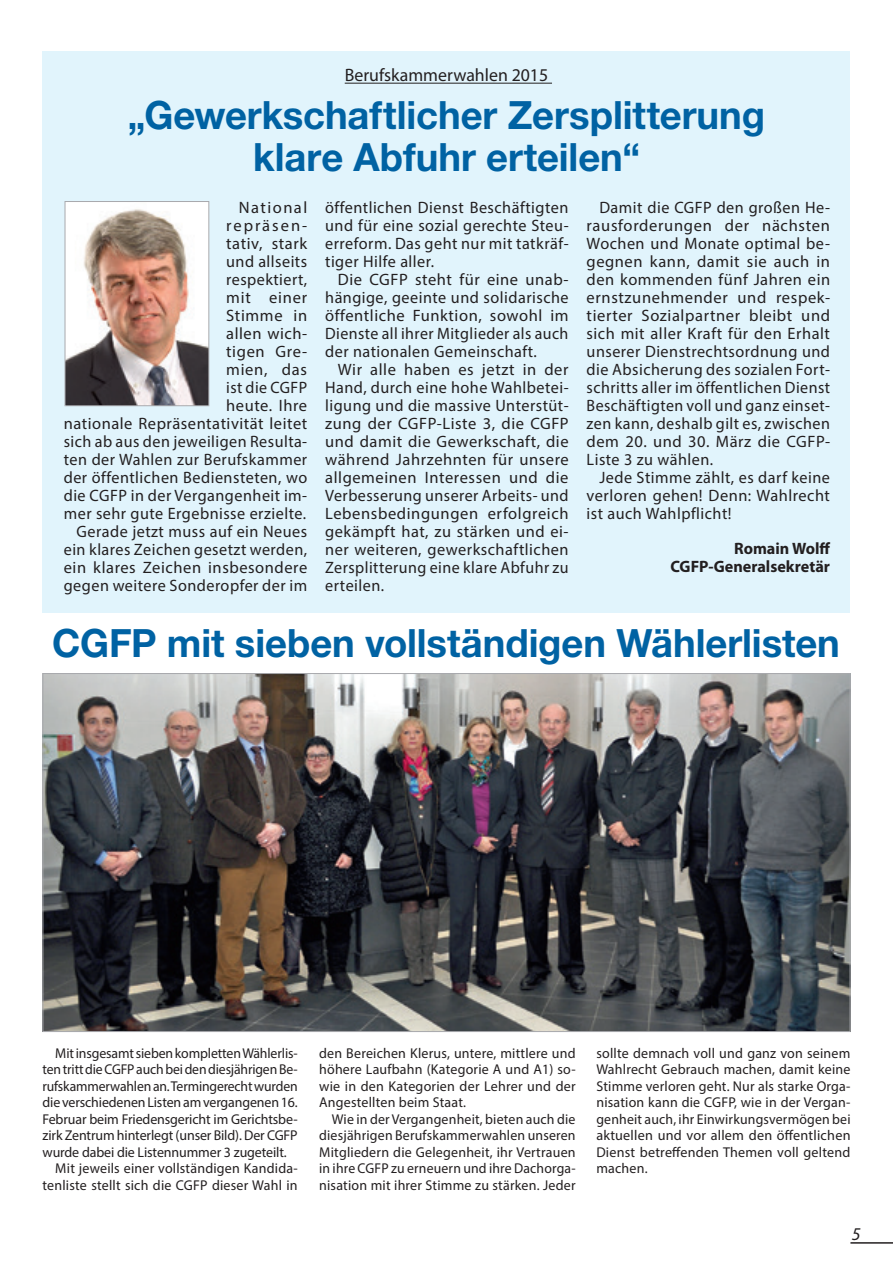
<style>
.page{position:relative;width:893px;height:1263px;background:#fff}
.page>*{position:absolute;margin:0;border:0;box-sizing:border-box;transform-origin:0 0}
._16_Titel_32pt{font:700 39px/42px "Helvetica Neue LT Std";color:#0062a3;text-align:center}
._10_Unterzeile_16pt{font:18px "Myriad Pro";color:#231f20}
.t1{font:italic 18px "Myriad Pro";color:#231f20}
.Compact_TEXT_9_5_10{font:16.5px/18px "Myriad Pro";letter-spacing:.03em;color:#231f20;text-align:justify}
.Compact_TEXT_9_5_10-2{font:700 16.5px "Myriad Pro";color:#231f20}
.Compact_TEXT_9_5_10-3{font:14.25px/16.5px "Myriad Pro";letter-spacing:.015em;color:#231f20;text-align:justify}
</style>
<div class="page">
<div style="left:43px;top:51px;width:807px;height:561px;background:#e1f4fc"></div>
<hr style="left:850px;top:1242px;width:43px;height:2px;background:#231f20">
<img style="left:45px;top:675px;width:803px;height:355px">
<hr style="left:345px;top:83px;width:207px;height:1px;background:#231f20">
<img style="left:67px;top:203px;width:140px;height:201px">
<div style="left:65px;top:201px;width:144px;height:205px;border:1px solid #a8a9ad"></div>
<p class="_10_Unterzeile_16pt" style="left:345px;top:64px;width:205px">Berufskammerwahlen 2015</p>
<p class="_16_Titel_32pt" style="left:128px;top:93px;width:639px">„Gewerkschaftlicher Zersplitterung klare Abfuhr erteilen“</p>
<p class="Compact_TEXT_9_5_10" style="left:64px;top:198px;width:245px;text-align:right">National<br>repräsen-<br>tativ, stark<br>und allseits<br>respektiert,<br>mit einer<br>Stimme in<br>allen wich-<br>tigen Gre-<br>mien, das<br>ist die CGFP<br>heute. Ihre<br>nationale Repräsentativität leitet sich ab aus den jeweiligen Resulta&shy;ten der Wahlen zur Berufskammer der öffentlichen Bediensteten, wo die CGFP in der Vergangenheit im&shy;mer sehr gute Ergebnisse erzielte.</p>
<p class="Compact_TEXT_9_5_10" style="left:64px;top:522px;width:245px;text-indent:13px">Gerade jetzt muss auf ein Neues ein klares Zeichen gesetzt werden, ein klares Zeichen insbesondere gegen weitere Sonderopfer der im</p>
<p class="Compact_TEXT_9_5_10" style="left:325px;top:198px;width:245px">öffentlichen Dienst Beschäftigten und für eine sozial gerechte Steu&shy;erreform. Das geht nur mit tatkräf&shy;tiger Hilfe aller.</p>
<p class="Compact_TEXT_9_5_10" style="left:325px;top:270px;width:245px;text-indent:13px">Die CGFP steht für eine unab&shy;hängige, geeinte und solidarische öffentliche Funktion, sowohl im Dienste all ihrer Mitglieder als auch der nationalen Gemeinschaft.</p>
<p class="Compact_TEXT_9_5_10" style="left:325px;top:360px;width:245px;text-indent:13px">Wir alle haben es jetzt in der Hand, durch eine hohe Wahlbetei&shy;ligung und die massive Unterstüt&shy;zung der CGFP-Liste 3, die CGFP und damit die Gewerkschaft, die während Jahrzehnten für unsere allgemeinen Interessen und die Verbesserung unserer Arbeits- und Lebensbedingungen erfolgreich gekämpft hat, zu stärken und ei&shy;ner weiteren, gewerkschaftlichen Zersplitterung eine klare Abfuhr zu erteilen.</p>
<p class="Compact_TEXT_9_5_10" style="left:587px;top:198px;width:245px;text-indent:13px">Damit die CGFP den großen He&shy;rausforderungen der nächsten Wochen und Monate optimal be&shy;gegnen kann, damit sie auch in den kommenden fünf Jahren ein ernstzunehmender und respek&shy;tierter Sozialpartner bleibt und sich mit aller Kraft für den Erhalt unserer Dienstrechtsordnung und die Absicherung des sozialen Fort&shy;schritts aller im öffentlichen Dienst Beschäftigten voll und ganz einset&shy;zen kann, deshalb gilt es, zwischen dem 20. und 30. März die CGFP-Liste 3 zu wählen.</p>
<p class="Compact_TEXT_9_5_10" style="left:587px;top:468px;width:245px;text-indent:13px">Jede Stimme zählt, es darf keine verloren gehen! Denn: Wahlrecht ist auch Wahlpflicht!</p>
<p class="Compact_TEXT_9_5_10-2" style="left:734px;top:537px;width:98px">Romain Wolff</p>
<p class="Compact_TEXT_9_5_10-2" style="left:670px;top:555px;width:161px">CGFP-Generalsekretär</p>
<p class="_16_Titel_32pt" style="left:52px;top:621px;width:789px">CGFP mit sieben vollständigen Wählerlisten</p>
<p class="Compact_TEXT_9_5_10-3" style="left:43px;top:1044px;width:257px;text-indent:13px">Mit insgesamt sieben kompletten Wählerlis&shy;ten tritt die CGFP auch bei den diesjährigen Be&shy;rufskammerwahlen an. Termingerecht wurden die verschiedenen Listen am vergangenen 16.<br>Februar beim Friedensgericht im Gerichtsbe&shy;zirk Zentrum hinterlegt (unser Bild). Der CGFP wurde dabei die Listennummer 3 zugeteilt.</p>
<p class="Compact_TEXT_9_5_10-3" style="left:43px;top:1160px;width:257px;text-align:right">Mit jeweils einer vollständigen Kandida&shy;tenliste stellt sich die CGFP dieser Wahl in</p>
<p class="Compact_TEXT_9_5_10-3" style="left:319px;top:1044px;width:258px">den Bereichen Klerus, untere, mittlere und höhere Laufbahn (Kategorie A und A1) so&shy;wie in den Kategorien der Lehrer und der Angestellten beim Staat.</p>
<p class="Compact_TEXT_9_5_10-3" style="left:319px;top:1110px;width:258px;text-indent:13px">Wie in der Vergangenheit, bieten auch die diesjährigen Berufskammerwahlen unseren Mitgliedern die Gelegenheit, ihr Vertrauen in ihre CGFP zu erneuern und ihre Dachorga&shy;nisation mit ihrer Stimme zu stärken. Jeder</p>
<p class="Compact_TEXT_9_5_10-3" style="left:596px;top:1044px;width:256px">sollte demnach voll und ganz von seinem Wahlrecht Gebrauch machen, damit keine Stimme verloren geht. Nur als starke Orga&shy;nisation kann die CGFP, wie in der Vergan&shy;genheit auch, ihr Einwirkungsvermögen bei aktuellen und vor allem den öffentlichen Dienst betreffenden Themen voll geltend machen.</p>
<p class="t1" style="left:852px;top:1222px;width:10px">5</p>
</div>
